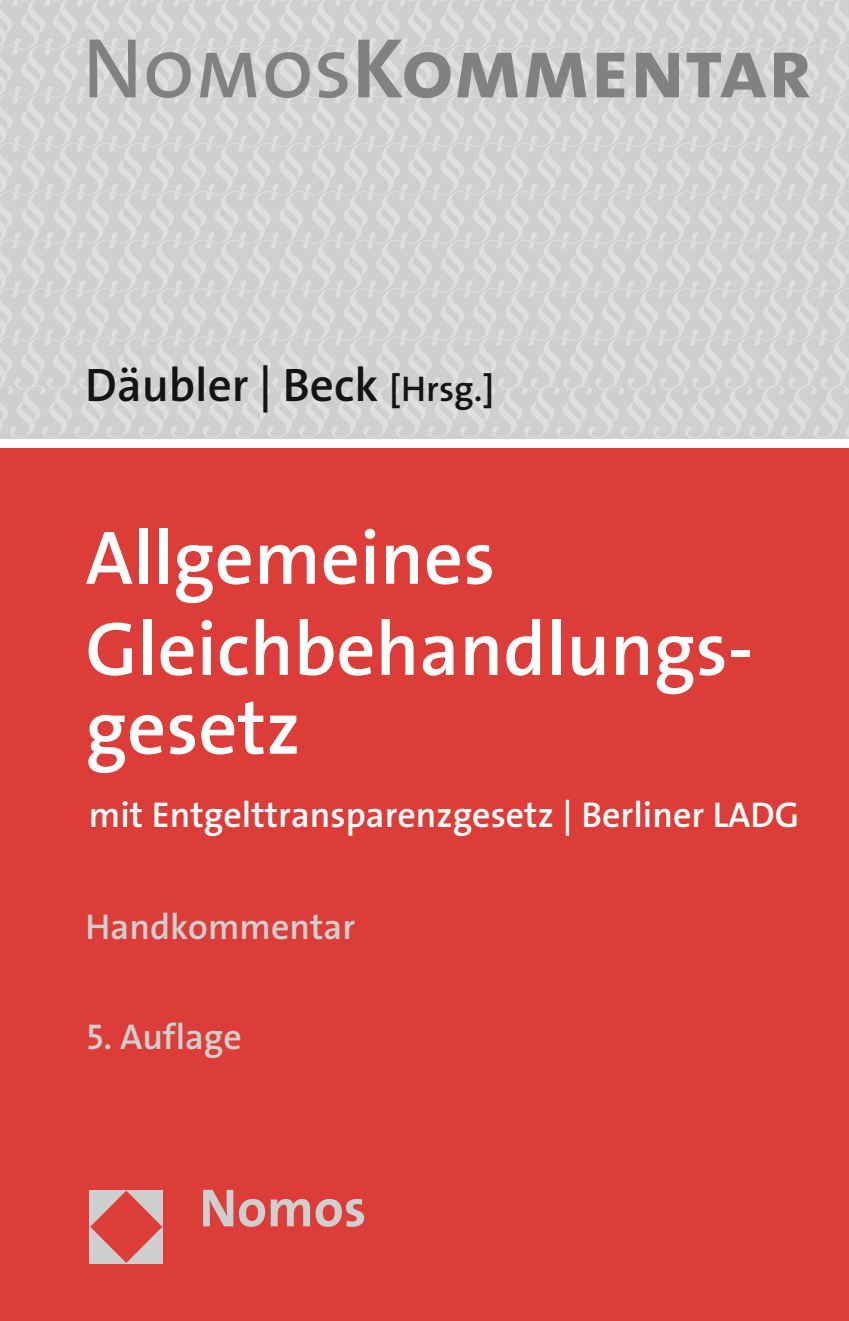
<style>
.page{position:relative;width:849px;height:1321px;background:#fff}
.page>*{position:absolute;margin:0;border:0;box-sizing:border-box;transform-origin:0 0}
.t1{font:700 85.5px "The Sans Os F";letter-spacing:-.005em;color:#818181}
.t2{font:600 76.5px/91.1px "The Sans Os F";color:#fff}
.t3{font:700 54px "The Sans Os F";color:#cfcfd0}
.t4{font:600 47.25px "The Sans Os F";color:#131413}
.t5{font:600 36px "The Sans Os F";color:#fff}
.t6{font:600 36px "The Sans Os F";color:#cfcfd0}
.s1{font-weight:400}
.s2{font-size:36px}
</style>
<div class="page">
<img style="left:0;top:0;width:848px;height:439px">
<div style="left:0;top:443px;width:848px;height:877px;background:#dd3d39"></div>
<div style="left:0;top:439px;width:848px;height:9px;background:#fff"></div>
<svg style="left:89px;top:1190px;width:74px;height:73px"></svg>
<svg style="left:90px;top:1190px;width:72px;height:72px"></svg>
<h1 class="t1" style="left:82px;top:14px;width:731px"><span class="s1">Nomos</span>Kommentar</h1>
<h3 class="t4" style="left:85px;top:355px;width:410px">Däubler | Beck <span class="s2">[Hrsg.]</span></h3>
<h2 class="t2" style="left:85px;top:513px;width:669px">Allgemeines<br>Gleichbehandlungs-</h2>
<h2 class="t2" style="left:85px;top:682px;width:216px">gesetz</h2>
<p class="t5" style="left:89px;top:791px;width:711px">mit Entgelttransparenzgesetz | Berliner LADG</p>
<p class="t6" style="left:85px;top:903px;width:271px">Handkommentar</p>
<p class="t6" style="left:87px;top:1013px;width:157px">5. Auflage</p>
<h3 class="t3" style="left:199px;top:1173px;width:168px">Nomos</h3>
</div>
